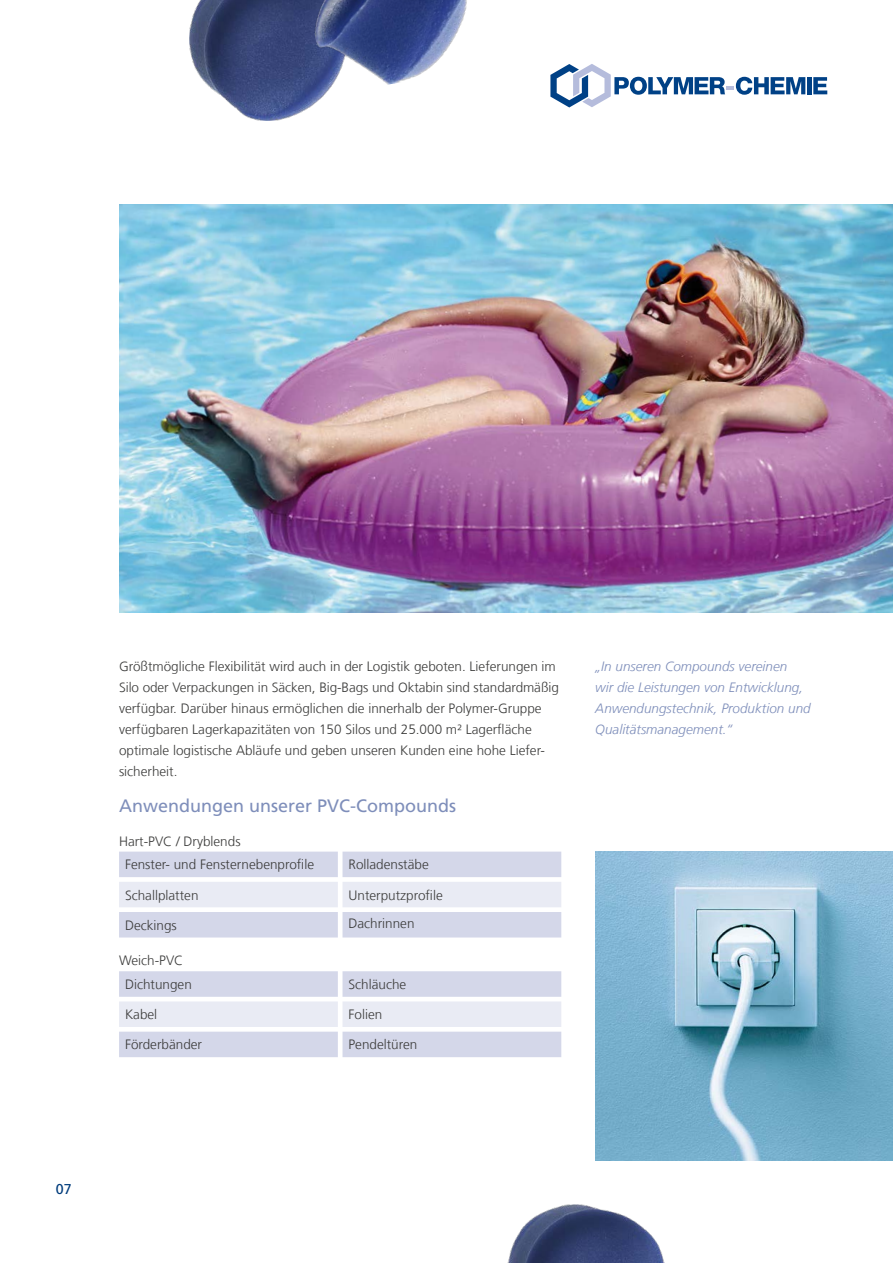
<style>
.page{position:relative;width:893px;height:1263px;background:#fff}
.page>*{position:absolute;margin:0;border:0;box-sizing:border-box;transform-origin:0 0}
.t1{font:18px "Frutiger LT Com";color:#7e8eba}
.t2{font:14.25px "Frutiger LT Com";color:#003c7c}
.t3{font:300 13.5px/21px "Frutiger LT Com";color:#3b3b3a}
.t4{font:italic 300 13.5px/21px "Frutiger LT Com";color:#7e8eba}
</style>
<div class="page">
<img style="left:190px;top:0;width:134px;height:120px">
<img style="left:309px;top:0;width:158px;height:96px">
<img style="left:507px;top:1205px;width:158px;height:58px">
<svg style="left:119px;top:852px;width:442px;height:85px;background:#dfe1ee"></svg>
<svg style="left:119px;top:971px;width:442px;height:86px;background:#dfe1ee"></svg>
<img style="left:119px;top:204px;width:774px;height:408px">
<svg style="left:550px;top:64px;width:255px;height:43px"></svg>
<hr style="left:807px;top:77px;width:4px;height:17px;background:#004186">
<svg style="left:813px;top:77px;width:14px;height:17px"></svg>
<img style="left:595px;top:851px;width:298px;height:310px">
<p class="t3" style="left:119px;top:656px;width:441px">Größtmögliche Flexibilität wird auch in der Logistik geboten. Lieferungen im Silo oder Verpackungen in Säcken, Big-Bags und Oktabin sind standardmäßig verfügbar. Darüber hinaus ermöglichen die innerhalb der Polymer-Gruppe verfügbaren Lagerkapazitäten von 150 Silos und 25.000 m² Lagerfläche optimale logistische Abläufe und geben unseren Kunden eine hohe Liefer&shy;sicherheit.</p>
<h1 class="t1" style="left:119px;top:795px;width:339px">Anwendungen unserer PVC-Compounds</h1>
<p class="t3" style="left:125px;top:829px;width:191px;line-height:23.9px;text-indent:-6px">Hart-PVC / Dryblends<br>Fenster- und Fensternebenprofile</p>
<p class="t3" style="left:348px;top:854px;width:82px">Rolladenstäbe</p>
<p class="t3" style="left:125px;top:884px;width:75px">Schallplatten</p>
<p class="t3" style="left:348px;top:884px;width:96px">Unterputzprofile</p>
<p class="t3" style="left:125px;top:915px;width:53px">Deckings</p>
<p class="t3" style="left:348px;top:913px;width:68px">Dachrinnen</p>
<p class="t3" style="left:125px;top:949px;width:68px;line-height:23.9px;text-indent:-6px">Weich-PVC<br>Dichtungen</p>
<p class="t3" style="left:348px;top:974px;width:59px">Schläuche</p>
<p class="t3" style="left:125px;top:1004px;width:34px">Kabel</p>
<p class="t3" style="left:348px;top:1004px;width:35px">Folien</p>
<p class="t3" style="left:125px;top:1034px;width:79px">Förderbänder</p>
<p class="t3" style="left:348px;top:1034px;width:70px">Pendeltüren</p>
<p class="t4" style="left:595px;top:656px;width:217px">„In unseren Compounds vereinen<br>wir die Leistungen von Entwicklung,<br>Anwendungstechnik, Produktion und<br>Qualitätsmanagement.“</p>
<p class="t2" style="left:56px;top:1180px;width:17px">07</p>
</div>
